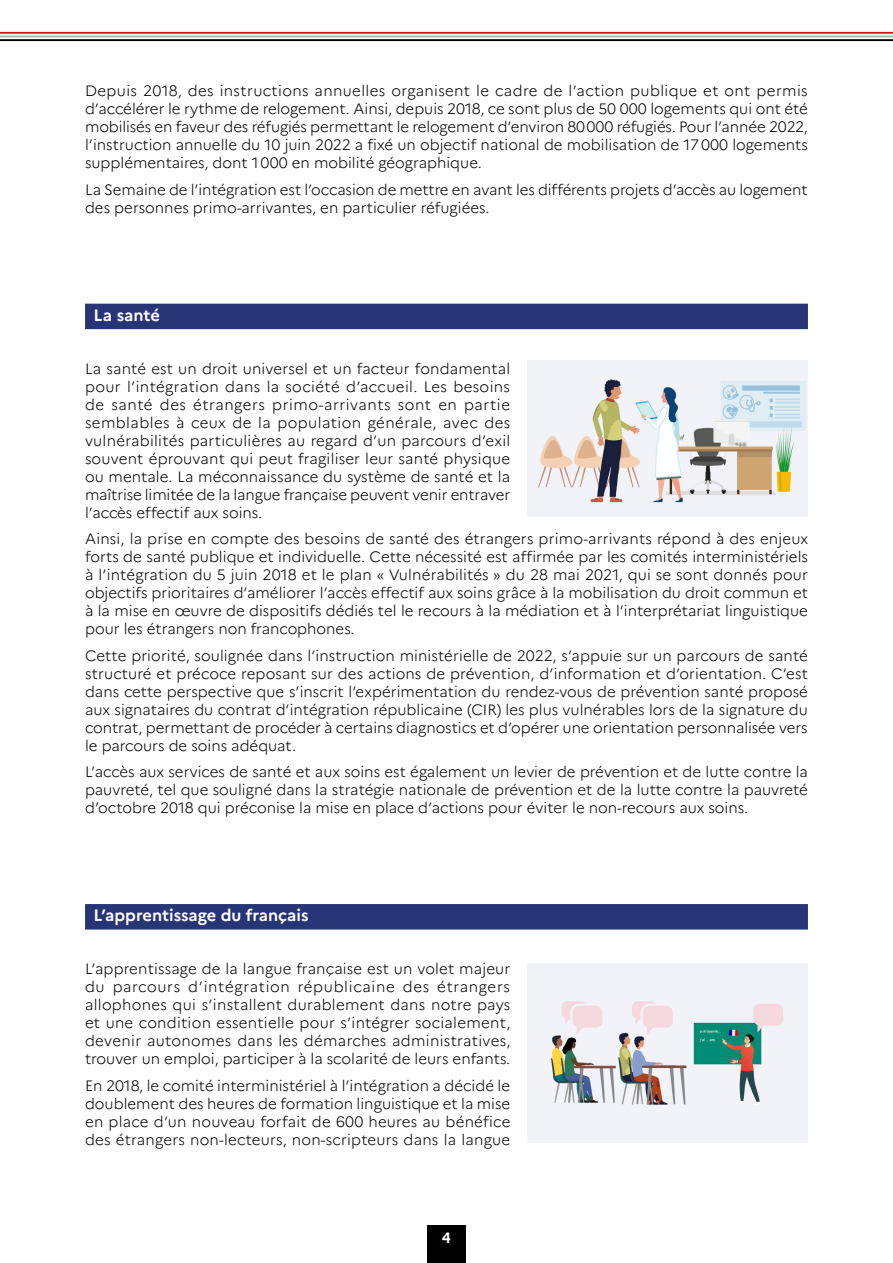
<style>
.page{position:relative;width:893px;height:1263px;background:#fff}
.page>*{position:absolute;margin:0;border:0;box-sizing:border-box;transform-origin:0 0}
.t1{font:700 16.5px "Marianne";color:#fff}
.t2{font:300 15px/18px "Marianne";color:#000;text-align:justify}
.t3{font:700 15px "Marianne";color:#fff}
</style>
<div class="page">
<hr style="left:0;top:39px;width:893px;height:2px;background:#000">
<hr style="left:0;top:36px;width:893px;height:1px;background:#b3b2b2">
<hr style="left:0;top:32px;width:893px;height:2px;background:#cd1719">
<div style="left:427px;top:1225px;width:39px;height:38px;background:#000"></div>
<div style="left:85px;top:304px;width:723px;height:25px;background:#273475"></div>
<div style="left:85px;top:904px;width:723px;height:25px;background:#273475"></div>
<img style="left:527px;top:360px;width:281px;height:157px">
<img style="left:527px;top:963px;width:281px;height:180px">
<p class="t2" style="left:85px;top:82px;width:724px">Depuis 2018, des instructions annuelles organisent le cadre de l’action publique et ont permis d’accélérer le rythme de relogement. Ainsi, depuis 2018, ce sont plus de 50 000 logements qui ont été mobilisés en faveur des réfugiés permettant le relogement d’environ 80000 réfugiés. Pour l’année 2022, l’instruction annuelle du 10 juin 2022 a fixé un objectif national de mobilisation de 17000 logements supplémentaires, dont 1000 en mobilité géographique.</p>
<p class="t2" style="left:85px;top:180px;width:724px">La Semaine de l’intégration est l’occasion de mettre en avant les différents projets d’accès au logement des personnes primo-arrivantes, en particulier réfugiées.</p>
<p class="t1" style="left:94px;top:305px;width:68px">La santé</p>
<p class="t2" style="left:85px;top:359px;width:427px">La santé est un droit universel et un facteur fondamental pour l’intégration dans la société d’accueil. Les besoins de santé des étrangers primo-arrivants sont en partie semblables à ceux de la population générale, avec des vulnérabilités particulières au regard d’un parcours d’exil souvent éprouvant qui peut fragiliser leur santé physique ou mentale. La méconnaissance du système de santé et la maîtrise limitée de la langue française peuvent venir entraver l’accès effectif aux soins.</p>
<p class="t2" style="left:85px;top:530px;width:725px">Ainsi, la prise en compte des besoins de santé des étrangers primo-arrivants répond à des enjeux forts de santé publique et individuelle. Cette nécessité est affirmée par les comités interministériels à l’intégration du 5 juin 2018 et le plan « Vulnérabilités » du 28 mai 2021, qui se sont donnés pour objectifs prioritaires d’améliorer l’accès effectif aux soins grâce à la mobilisation du droit commun et à la mise en œuvre de dispositifs dédiés tel le recours à la médiation et à l’interprétariat linguistique pour les étrangers non francophones.</p>
<p class="t2" style="left:85px;top:646px;width:724px">Cette priorité, soulignée dans l’instruction ministérielle de 2022, s’appuie sur un parcours de santé structuré et précoce reposant sur des actions de prévention, d’information et d’orientation. C’est dans cette perspective que s’inscrit l’expérimentation du rendez-vous de prévention santé proposé aux signataires du contrat d’intégration républicaine (CIR) les plus vulnérables lors de la signature du contrat, permettant de procéder à certains diagnostics et d’opérer une orientation personnalisée vers le parcours de soins adéquat.</p>
<p class="t2" style="left:85px;top:763px;width:724px">L’accès aux services de santé et aux soins est également un levier de prévention et de lutte contre la pauvreté, tel que souligné dans la stratégie nationale de prévention et de la lutte contre la pauvreté d’octobre 2018 qui préconise la mise en place d’actions pour éviter le non-recours aux soins.</p>
<p class="t1" style="left:94px;top:905px;width:216px">L’apprentissage du français</p>
<p class="t2" style="left:85px;top:960px;width:427px">L’apprentissage de la langue française est un volet majeur du parcours d’intégration républicaine des étrangers allophones qui s’installent durablement dans notre pays et une condition essentielle pour s’intégrer socialement, devenir autonomes dans les démarches administratives, trouver un emploi, participer à la scolarité de leurs enfants.</p>
<p class="t2" style="left:85px;top:1076px;width:427px">En 2018, le comité interministériel à l’intégration a décidé le doublement des heures de formation linguistique et la mise en place d’un nouveau forfait de 600 heures au bénéfice des étrangers non-lecteurs, non-scripteurs dans la langue</p>
<p class="t3" style="left:442px;top:1228px;width:10px">4</p>
</div>
